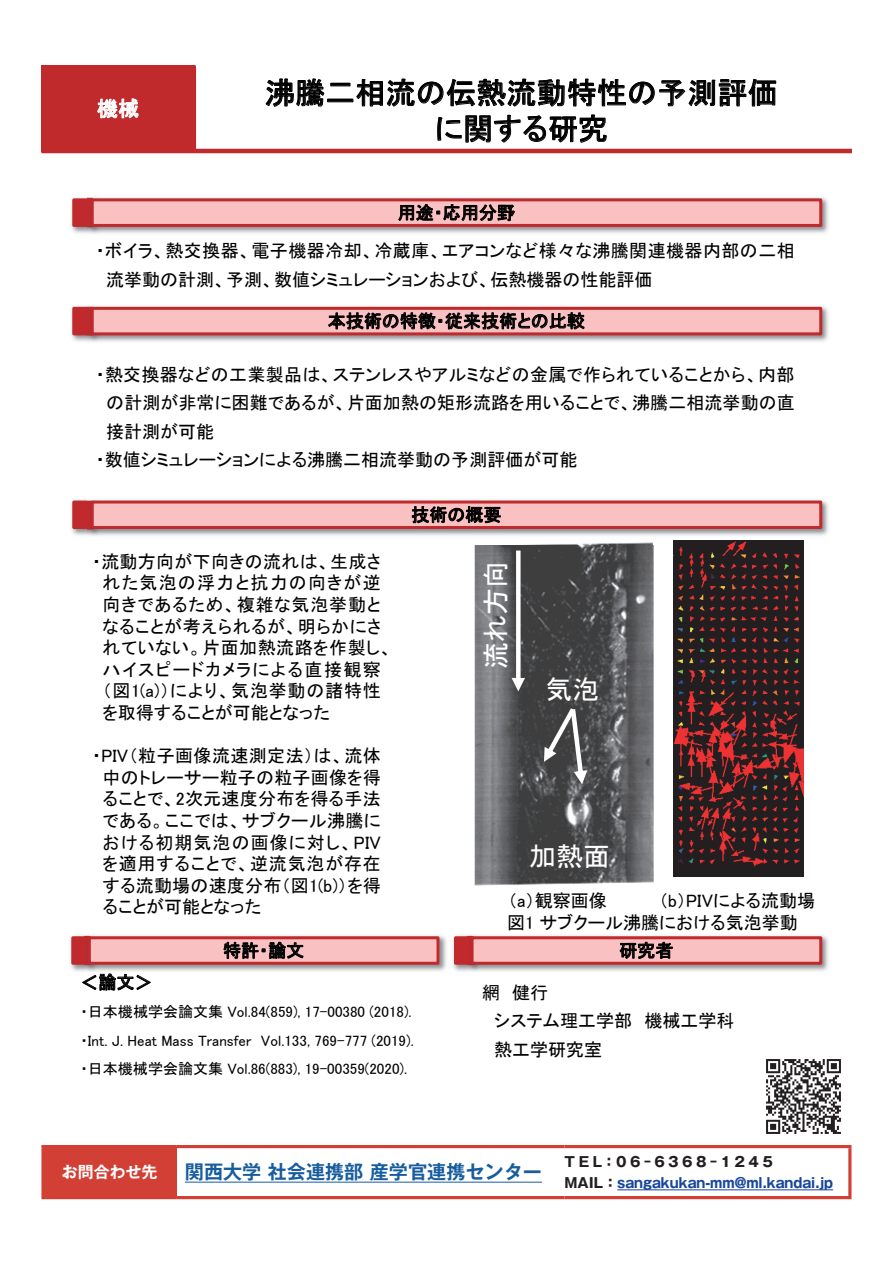
<style>
.page{position:relative;width:893px;height:1263px;background:#fff}
.page>*{position:absolute;margin:0;border:0;box-sizing:border-box;transform-origin:0 0}
.t1{font:30px/36px "MS P Gothic";letter-spacing:.005em;color:#000;text-align:center}
.t2{font:27px "MS P Gothic";color:#fff}
.t3{font:21px "MS P Gothic";color:#fff}
.t4{font:700 19.2px "Gothic MB101 Pr 6 N De";color:#175d9e}
.t5{font:18px/21.6px "MS P Gothic";letter-spacing:.01em;color:#000}
.t6{font:18px/21.6px "MS P Gothic";letter-spacing:.03em;color:#000}
.t7{font:700 15.9px "Gothic MB101 Pr 6 N De";color:#fff}
.t8{font:15px/28.5px "MS P Gothic";color:#000}
.t9{font:700 13.8px/21px "Gothic MB101 Pr 6 N";color:#18469d;scale:.94 1}
.s1{color:#231f20}
</style>
<div class="page">
<img style="left:475px;top:544px;width:178px;height:342px">
<div style="left:41px;top:66px;width:155px;height:83px;background:#c02a2d"></div>
<hr style="left:41px;top:149px;width:810px;height:4px;background:#c02a2d">
<img style="left:71px;top:197px;width:17px;height:37px">
<div style="left:74px;top:200px;width:18px;height:25px;background:#c02a2d"></div>
<div style="left:72px;top:198px;width:22px;height:29px;border:3px solid #c02a2d"></div>
<img style="left:88px;top:197px;width:741px;height:37px">
<div style="left:92px;top:200px;width:729px;height:25px;background:#f9c1c2"></div>
<div style="left:91px;top:198px;width:731px;height:29px;border:3px solid #c02a2d"></div>
<svg style="left:398px;top:204px;width:117px;height:17px"></svg>
<img style="left:71px;top:306px;width:17px;height:36px">
<div style="left:74px;top:308px;width:18px;height:26px;background:#c02a2d"></div>
<div style="left:72px;top:307px;width:22px;height:28px;border:3px solid #c02a2d"></div>
<img style="left:88px;top:306px;width:741px;height:36px">
<div style="left:92px;top:308px;width:729px;height:26px;background:#f9c1c2"></div>
<div style="left:91px;top:307px;width:731px;height:28px;border:3px solid #c02a2d"></div>
<svg style="left:328px;top:312px;width:257px;height:24px"></svg>
<img style="left:71px;top:505px;width:17px;height:31px">
<div style="left:74px;top:502px;width:18px;height:25px;background:#c02a2d"></div>
<div style="left:72px;top:500px;width:22px;height:29px;border:3px solid #c02a2d"></div>
<img style="left:88px;top:500px;width:741px;height:44px">
<div style="left:92px;top:502px;width:729px;height:25px;background:#f9c1c2"></div>
<div style="left:91px;top:500px;width:731px;height:29px;border:3px solid #c02a2d"></div>
<svg style="left:412px;top:506px;width:89px;height:17px"></svg>
<img style="left:452px;top:935px;width:15px;height:37px">
<div style="left:455px;top:938px;width:17px;height:25px;background:#c02a2d"></div>
<div style="left:454px;top:936px;width:20px;height:29px;border:3px solid #c02a2d"></div>
<img style="left:467px;top:935px;width:362px;height:37px">
<div style="left:472px;top:938px;width:349px;height:25px;background:#f9c1c2"></div>
<div style="left:471px;top:936px;width:351px;height:29px;border:3px solid #c02a2d"></div>
<svg style="left:620px;top:942px;width:53px;height:17px"></svg>
<img style="left:70px;top:935px;width:15px;height:37px">
<div style="left:73px;top:938px;width:17px;height:25px;background:#c02a2d"></div>
<div style="left:71px;top:936px;width:20px;height:29px;border:3px solid #c02a2d"></div>
<img style="left:85px;top:935px;width:362px;height:37px">
<div style="left:89px;top:938px;width:349px;height:25px;background:#f9c1c2"></div>
<div style="left:88px;top:936px;width:351px;height:29px;border:3px solid #c02a2d"></div>
<svg style="left:223px;top:942px;width:81px;height:17px"></svg>
<svg style="left:265px;top:78px;width:60px;height:29px"></svg>
<div style="left:330px;top:83px;width:20px;height:3px;border:1px solid #000"></div>
<svg style="left:356px;top:79px;width:420px;height:28px"></svg>
<svg style="left:437px;top:115px;width:170px;height:28px"></svg>
<svg style="left:82px;top:973px;width:69px;height:17px"></svg>
<svg style="left:512px;top:550px;width:13px;height:141px"></svg>
<svg style="left:544px;top:708px;width:43px;height:76px"></svg>
<img style="left:673px;top:541px;width:131px;height:335px">
<img style="left:766px;top:1059px;width:75px;height:75px">
<div style="left:43px;top:1146px;width:133px;height:51px;background:#d23f34"></div>
<hr style="left:41px;top:1145px;width:135px;height:3px;background:#d23f34">
<svg style="left:41px;top:1148px;width:2px;height:48px"></svg>
<hr style="left:176px;top:1145px;width:388px;height:3px;background:#d23f34">
<hr style="left:564px;top:1145px;width:287px;height:3px;background:#d23f34">
<hr style="left:848px;top:1148px;width:3px;height:48px;background:#d23f34">
<hr style="left:41px;top:1196px;width:135px;height:3px;background:#d23f34">
<hr style="left:176px;top:1196px;width:388px;height:3px;background:#d23f34">
<hr style="left:564px;top:1196px;width:287px;height:3px;background:#d23f34">
<hr style="left:185px;top:1182px;width:357px;height:1px;background:#175d9e">
<hr style="left:617px;top:1189px;width:216px;height:1px;background:#18469d">
<p class="t3" style="left:97px;top:98px;width:44px">機械</p>
<p class="t1" style="left:265px;top:75px;width:514px">沸騰二相流の伝熱流動特性の予測評価に関する研究</p>
<p class="t5" style="left:398px;top:202px;width:119px">用途・応用分野</p>
<p class="t5" style="left:106px;top:236px;width:690px;line-height:28.5px;text-indent:-11px">・ボイラ、熱交換器、電子機器冷却、冷蔵庫、エアコンなど様々な沸騰関連機器内部の二相流挙動の計測、予測、数値シミュレーションおよび、伝熱機器の性能評価</p>
<p class="t5" style="left:328px;top:310px;width:259px">本技術の特徴・従来技術との比較</p>
<p class="t5" style="left:96px;top:363px;width:700px">・熱交換器などの工業製品は、ステンレスやアルミなどの金属で作られていることから、内部</p>
<p class="t5" style="left:106px;top:392px;width:690px">の計測が非常に困難であるが、片面加熱の矩形流路を用いることで、沸騰二相流挙動の直</p>
<p class="t5" style="left:106px;top:420px;width:109px">接計測が可能</p>
<p class="t5" style="left:96px;top:449px;width:483px">・数値シミュレーションによる沸騰二相流挙動の予測評価が可能</p>
<p class="t6" style="left:103px;top:550px;width:291px;text-indent:-11px">・流動方向が下向きの流れは、生成された気泡の浮力と抗力の向きが逆向きであるため、複雑な気泡挙動となることが考えられるが、明らかにされていない。片面加熱流路を作製し、ハイスピードカメラによる直接観察（図1(a)）により、気泡挙動の諸特性を取得することが可能となった</p>
<p class="t5" style="left:103px;top:745px;width:280px;text-align:justify;text-indent:-11px">・PIV（粒子画像流速測定法）は、流体中のトレーサー粒子の粒子画像を得ることで、2次元速度分布を得る手法である。ここでは、サブクール沸騰における初期気泡の画像に対し、PIVを適用することで、逆流気泡が存在する流動場の速度分布（図1(b)）を得ることが可能となった</p>
<p class="t5" style="left:411px;top:504px;width:92px">技術の概要</p>
<p class="t2" style="left:482px;top:669px;width:109px;rotate:-90deg">流れ方向</p>
<p class="t2" style="left:545px;top:676px;width:55px">気泡</p>
<p class="t2" style="left:529px;top:843px;width:82px">加熱面</p>
<p class="t5" style="left:508px;top:890px;width:100px">（a）観察画像</p>
<p class="t5" style="left:507px;top:890px;width:309px;text-indent:152px">（b）PIVによる流動場図1 サブクール沸騰における気泡挙動</p>
<p class="t5" style="left:223px;top:939px;width:83px">特許・論文</p>
<p class="t5" style="left:619px;top:939px;width:56px">研究者</p>
<p class="t5" style="left:80px;top:971px;width:74px">＜論文＞</p>
<p class="t8" style="left:80px;top:997px;width:335px">・日本機械学会論文集 Vol.84(859), 17-00380 (2018).・Int. J. Heat Mass Transfer Vol.133, 769-777 (2019).・日本機械学会論文集 Vol.86(883), 19-00359(2020).</p>
<p class="t5" style="left:494px;top:978px;width:242px;line-height:28.5px;text-indent:-12px">網 健行<br>システム理工学部 機械工学科熱工学研究室</p>
<p class="t7" style="left:62px;top:1159px;width:97px">お問合わせ先</p>
<p class="t4" style="left:185px;top:1156px;width:359px">関西大学 社会連携部 産学官連携センター</p>
<p class="t9" style="left:564px;top:1151px;width:287px"><span class="s1">TEL：06-6368-1245<br>MAIL：</span>sangakukan-mm@ml.kandai.jp</p>
</div>
